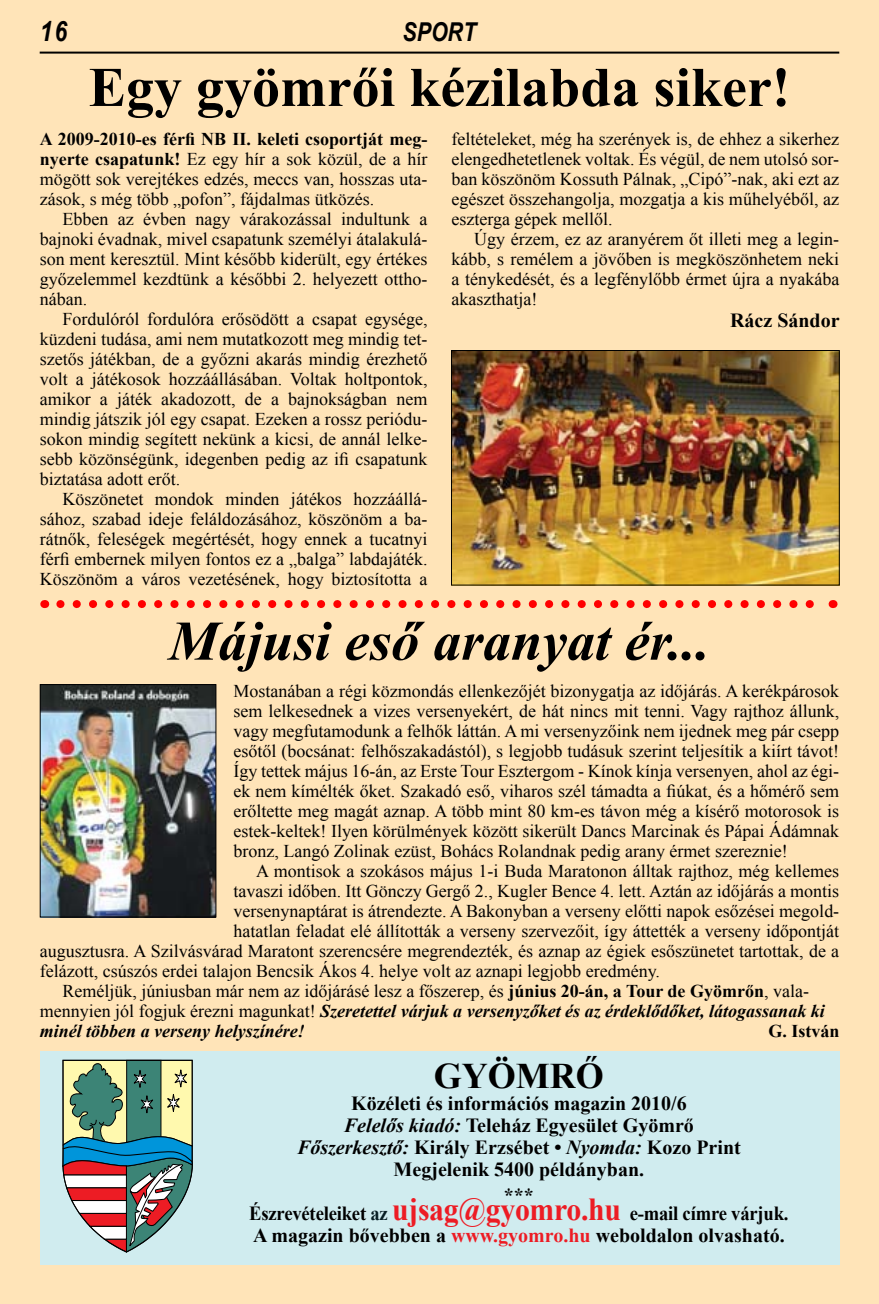
<style>
.page{position:relative;width:879px;height:1304px;background:#ffe4b8}
.page>*{position:absolute;margin:0;border:0;box-sizing:border-box;transform-origin:0 0}
.t1{font:700 56px "Times New Roman";color:#000}
.t2{font:italic 700 56px "Times New Roman";color:#000}
.t3{font:700 36px "Times New Roman";color:#000}
.t4{font:italic 700 28px "Arial Narrow";color:#000}
.t5{font:italic 700 26px "Arial Narrow";color:#000}
.t6{font:700 20px/22px "Times New Roman";color:#000;text-align:center}
.t7{font:18px/20px "Times New Roman";color:#000;text-align:justify}
.t8{font:italic 700 18px "Times New Roman";color:#000}
.t9{font:700 18px "Times New Roman";color:#000}
.s1{font-weight:700}
.s2{font-weight:400;font-style:normal}
.s3{font-style:italic}
.s4{color:#071e24}
.s5{font-size:32px;color:#ed1c24}
.s6{color:#ed1c24}
</style>
<div class="page">
<hr style="left:40px;top:52px;width:799px;height:2px;background:#000">
<div style="left:40px;top:1051px;width:799px;height:213px;background:#d0ecef"></div>
<svg style="left:62px;top:1060px;width:131px;height:193px;background:#8c9d94"></svg>
<img style="left:453px;top:352px;width:385px;height:232px">
<div style="left:451px;top:350px;width:389px;height:236px;border:1px solid #000"></div>
<svg style="left:60px;top:600px;width:754px;height:8px"></svg>
<img style="left:42px;top:686px;width:172px;height:229px">
<div style="left:40px;top:684px;width:176px;height:233px;border:1px solid #000"></div>
<h3 class="t4" style="left:40px;top:14px;width:29px">16</h3>
<h3 class="t5" style="left:402px;top:16px;width:75px">SPORT</h3>
<h1 class="t1" style="left:89px;top:49px;width:703px">Egy gyömrői kézilabda siker!</h1>
<p class="t7" style="left:40px;top:129px;width:389px"><span class="s1">A 2009-2010-es férfi NB II. keleti csoportját meg&shy;nyerte csapatunk!</span> Ez egy hír a sok közül, de a hír mögött sok verejtékes edzés, meccs van, hosszas uta&shy;zások, s még több „pofon”, fájdalmas ütközés.</p>
<p class="t7" style="left:40px;top:208px;width:389px;text-indent:23px">Ebben az évben nagy várakozással indultunk a bajnoki évadnak, mivel csapatunk személyi átalakulá&shy;son ment keresztül. Mint később kiderült, egy értékes győzelemmel kezdtünk a későbbi 2. helyezett ottho&shy;nában.</p>
<p class="t7" style="left:40px;top:308px;width:389px;text-indent:23px">Fordulóról fordulóra erősödött a csapat egysége, küzdeni tudása, ami nem mutatkozott meg mindig tet&shy;szetős játékban, de a győzni akarás mindig érezhető volt a játékosok hozzáállásában. Voltak holtpontok, amikor a játék akadozott, de a bajnokságban nem mindig játszik jól egy csapat. Ezeken a rossz periódu&shy;sokon mindig segített nekünk a kicsi, de annál lelke&shy;sebb közönségünk, idegenben pedig az ifi csapatunk biztatása adott erőt.</p>
<p class="t7" style="left:40px;top:488px;width:389px;text-indent:23px">Köszönetet mondok minden játékos hozzáállá&shy;sához, szabad ideje feláldozásához, köszönöm a ba&shy;rátnők, feleségek megértését, hogy ennek a tucatnyi férfi embernek milyen fontos ez a „balga” labdajáték.<br>Köszönöm a város vezetésének, hogy biztosította a</p>
<p class="t7" style="left:451px;top:129px;width:389px">feltételeket, még ha szerények is, de ehhez a sikerhez elengedhetetlenek voltak. És végül, de nem utolsó sor&shy;ban köszönöm Kossuth Pálnak, „Cipó”-nak, aki ezt az egészet összehangolja, mozgatja a kis műhelyéből, az eszterga gépek mellől.</p>
<p class="t7" style="left:451px;top:229px;width:389px;text-indent:23px">Úgy érzem, ez az aranyérem őt illeti meg a legin&shy;kább, s remélem a jövőben is megköszönhetem neki a ténykedését, és a legfénylőbb érmet újra a nyakába akaszthatja!</p>
<p class="t6" style="left:730px;top:309px;width:111px">Rácz Sándor</p>
<h1 class="t2" style="left:169px;top:602px;width:543px">Májusi eső aranyat ér...</h1>
<p class="t7" style="left:233px;top:680px;width:607px">Mostanában a régi közmondás ellenkezőjét bizonygatja az időjárás. A kerékpárosok sem lelkesednek a vizes versenyekért, de hát nincs mit tenni. Vagy rajthoz állunk, vagy megfutamodunk a felhők láttán. A mi versenyzőink nem ijednek meg pár csepp esőtől (bocsánat: felhőszakadástól), s legjobb tudásuk szerint teljesítik a kiírt távot!<br>Így tettek május 16-án, az Erste Tour Esztergom - Kínok kínja versenyen, ahol az égi&shy;ek nem kímélték őket. Szakadó eső, viharos szél támadta a fiúkat, és a hőmérő sem erőltette meg magát aznap. A több mint 80 km-es távon még a kísérő motorosok is estek-keltek! Ilyen körülmények között sikerült Dancs Marcinak és Pápai Ádámnak bronz, Langó Zolinak ezüst, Bohács Rolandnak pedig arany érmet szereznie!</p>
<p class="t7" style="left:256px;top:860px;width:585px">A montisok a szokásos május 1-i Buda Maratonon álltak rajthoz, még kellemes</p>
<p class="t7" style="left:233px;top:880px;width:607px">tavaszi időben. Itt Gönczy Gergő 2., Kugler Bence 4. lett. Aztán az időjárás a montis</p>
<p class="t7" style="left:233px;top:900px;width:607px">versenynaptárat is átrendezte. A Bakonyban a verseny előtti napok esőzései megold-</p>
<p class="t7" style="left:233px;top:920px;width:607px">hatatlan feladat elé állították a verseny szervezőit, így áttették a verseny időpontját</p>
<p class="t7" style="left:40px;top:940px;width:801px">augusztusra. A Szilvásvárad Maratont szerencsére megrendezték, és aznap az égiek esőszünetet tartottak, de a</p>
<p class="t7" style="left:40px;top:960px;width:622px">felázott, csúszós erdei talajon Bencsik Ákos 4. helye volt az aznapi legjobb eredmény.</p>
<p class="t7" style="left:62px;top:980px;width:748px">Reméljük, júniusban már nem az időjárásé lesz a főszerep, és <span class="s1">június 20-án, a Tour de Gyömrőn</span>, vala-</p>
<p class="t8" style="left:40px;top:998px;width:786px"><span class="s2">mennyien jól fogjuk érezni magunkat!</span> Szeretettel várjuk a versenyzőket és az érdeklődőket, látogassanak ki</p>
<p class="t8" style="left:40px;top:1018px;width:266px">minél többen a verseny helyszínére!</p>
<p class="t9" style="left:768px;top:1018px;width:73px">G. István</p>
<h2 class="t3" style="left:434px;top:1051px;width:171px">GYÖMRŐ</h2>
<p class="t6" style="left:297px;top:1092px;width:445px">Közéleti és információs magazin 2010/6<br><span class="s3">Felelős kiadó:</span> Teleház Egyesület Gyömrő <span class="s3">Főszerkesztő:</span> Király Erzsébet • <span class="s3">Nyomda:</span> Kozo Print Megjelenik 5400 példányban.</p>
<p class="t6" style="left:249px;top:1186px;width:541px;line-height:18px">***<br>Észrevételeiket <span class="s4">az</span> <span class="s5">ujsag@gyomro.hu</span> e-mail címre várjuk.</p>
<p class="t6" style="left:253px;top:1224px;width:533px">A magazin bővebben a <span class="s6">www.gyomro.hu</span> weboldalon olvasható.</p>
</div>
